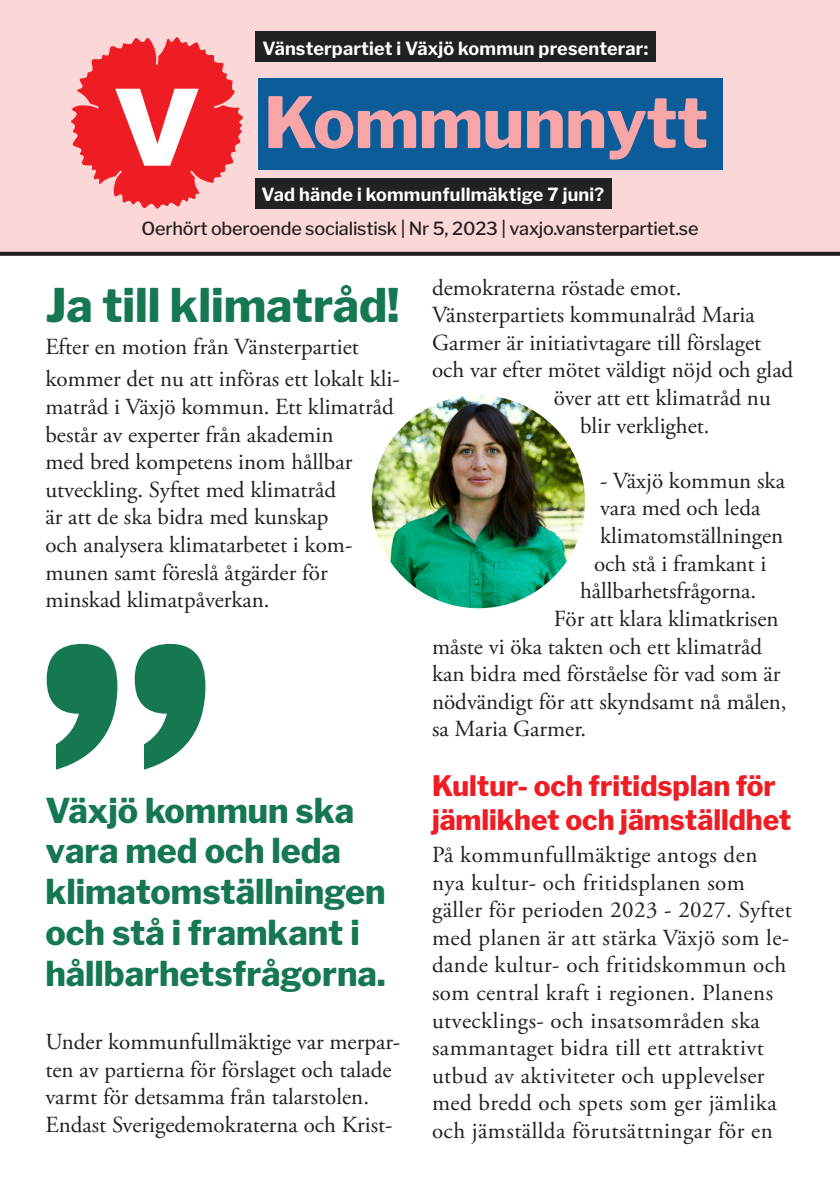
<style>
.page{position:relative;width:840px;height:1191px;background:#fff}
.page>*{position:absolute;margin:0;border:0;box-sizing:border-box;transform-origin:0 0}
.t1{font:700 412px "Britannic";color:#167851}
.t2{font:800 70px "Libre Franklin";letter-spacing:-.01em;color:#f7a5a6}
.t3{font:800 46px "Libre Franklin";color:#167851}
.t4{font:800 34px/40.8px "Libre Franklin";color:#167851}
.t5{font:800 28px/33.6px "Libre Franklin";color:#ee1d23}
.t6{font:23px/27.6px "Adobe Garamond Pro";color:#231f20}
.t7{font:23px/27.6px "Adobe Garamond Pro";letter-spacing:.02em;color:#231f20}
.t8{font:700 18px "Libre Franklin";letter-spacing:.01em;color:#fff}
.t9{font:500 18px "Libre Franklin";letter-spacing:-.01em;color:#231f20}
</style>
<div class="page">
<div style="left:0;top:0;width:839px;height:254px;background:#fbd7d8"></div>
<div style="left:258px;top:78px;width:464px;height:92px;background:#0d5c9a"></div>
<div style="left:255px;top:178px;width:356px;height:31px;background:#1f2326"></div>
<div style="left:255px;top:31px;width:400px;height:31px;background:#1f2326"></div>
<svg style="left:0;top:252px;width:839px;height:4px;background:#2e2a2b"></svg>
<svg style="left:71px;top:37px;width:172px;height:172px"></svg>
<img style="left:371px;top:395px;width:213px;height:213px;border-radius:106px">
<p class="t8" style="left:262px;top:37px;width:387px">Vänsterpartiet i Växjö kommun presenterar:</p>
<p class="t2" style="left:264px;top:81px;width:445px">Kommunnytt</p>
<p class="t8" style="left:261px;top:184px;width:344px">Vad hände i kommunfullmäktige 7 juni?</p>
<p class="t9" style="left:141px;top:218px;width:558px">Oerhört oberoende socialistisk | Nr 5, 2023 | vaxjo.vansterpartiet.se</p>
<p class="t3" style="left:45px;top:278px;width:355px">Ja till klimatråd!</p>
<p class="t6" style="left:45px;top:332px;width:356px;line-height:32px">Efter en motion från Vänsterpartiet kommer det nu att införas ett lokalt kli-</p>
<p class="t6" style="left:45px;top:394px;width:350px">matråd i Växjö kommun. Ett klimatråd består av experter från akademin<br>med bred kompetens inom hållbar utveckling. Syftet med klimatråd<br>är att de ska bidra med kunskap<br>och analysera klimatarbetet i kom&shy;munen samt föreslå åtgärder för minskad klimatpåverkan.</p>
<p class="t1" style="left:27px;top:553px;width:199px">”</p>
<p class="t4" style="left:45px;top:790px;width:342px">Växjö kommun ska vara med och leda klimatomställningen och stå i framkant i hållbarhetsfrågorna.</p>
<p class="t6" style="left:45px;top:1028px;width:356px">Under kommunfullmäktige var merpar&shy;ten av partierna för förslaget och talade varmt för detsamma från talarstolen.<br>Endast Sverigedemokraterna och Krist-</p>
<p class="t6" style="left:432px;top:274px;width:251px">demokraterna röstade emot.</p>
<p class="t6" style="left:432px;top:302px;width:324px">Vänsterpartiets kommunalråd Maria</p>
<p class="t6" style="left:432px;top:329px;width:330px">Garmer är initiativtagare till förslaget</p>
<p class="t6" style="left:432px;top:357px;width:362px">och var efter mötet väldigt nöjd och glad</p>
<p class="t6" style="left:553px;top:385px;width:218px">över att ett klimatråd nu</p>
<p class="t6" style="left:579px;top:412px;width:131px">blir verklighet.</p>
<p class="t6" style="left:599px;top:467px;width:186px">- Växjö kommun ska</p>
<p class="t6" style="left:599px;top:495px;width:162px">vara med och leda</p>
<p class="t6" style="left:599px;top:523px;width:185px">klimatomställningen</p>
<p class="t6" style="left:593px;top:550px;width:174px">och stå i framkant i</p>
<p class="t6" style="left:579px;top:578px;width:178px">hållbarhetsfrågorna.</p>
<p class="t6" style="left:553px;top:605px;width:226px">För att klara klimatkrisen</p>
<p class="t6" style="left:432px;top:633px;width:331px">måste vi öka takten och ett klimatråd</p>
<p class="t6" style="left:432px;top:661px;width:350px">kan bidra med förståelse för vad som är</p>
<p class="t6" style="left:432px;top:688px;width:356px">nödvändigt för att skyndsamt nå målen,</p>
<p class="t6" style="left:432px;top:716px;width:156px">sa Maria Garmer.</p>
<p class="t5" style="left:432px;top:769px;width:361px">Kultur- och fritidsplan för jämlikhet och jämställdhet</p>
<p class="t7" style="left:432px;top:841px;width:361px">På kommunfullmäktige antogs den nya kultur- och fritidsplanen som gäller för perioden 2023 - 2027. Syftet med planen är att stärka Växjö som le&shy;dande kultur- och fritidskommun och som central kraft i regionen. Planens utvecklings- och insatsområden ska sammantaget bidra till ett attraktivt utbud av aktiviteter och upplevelser med bredd och spets som ger jämlika och jämställda förutsättningar för en</p>
</div>
